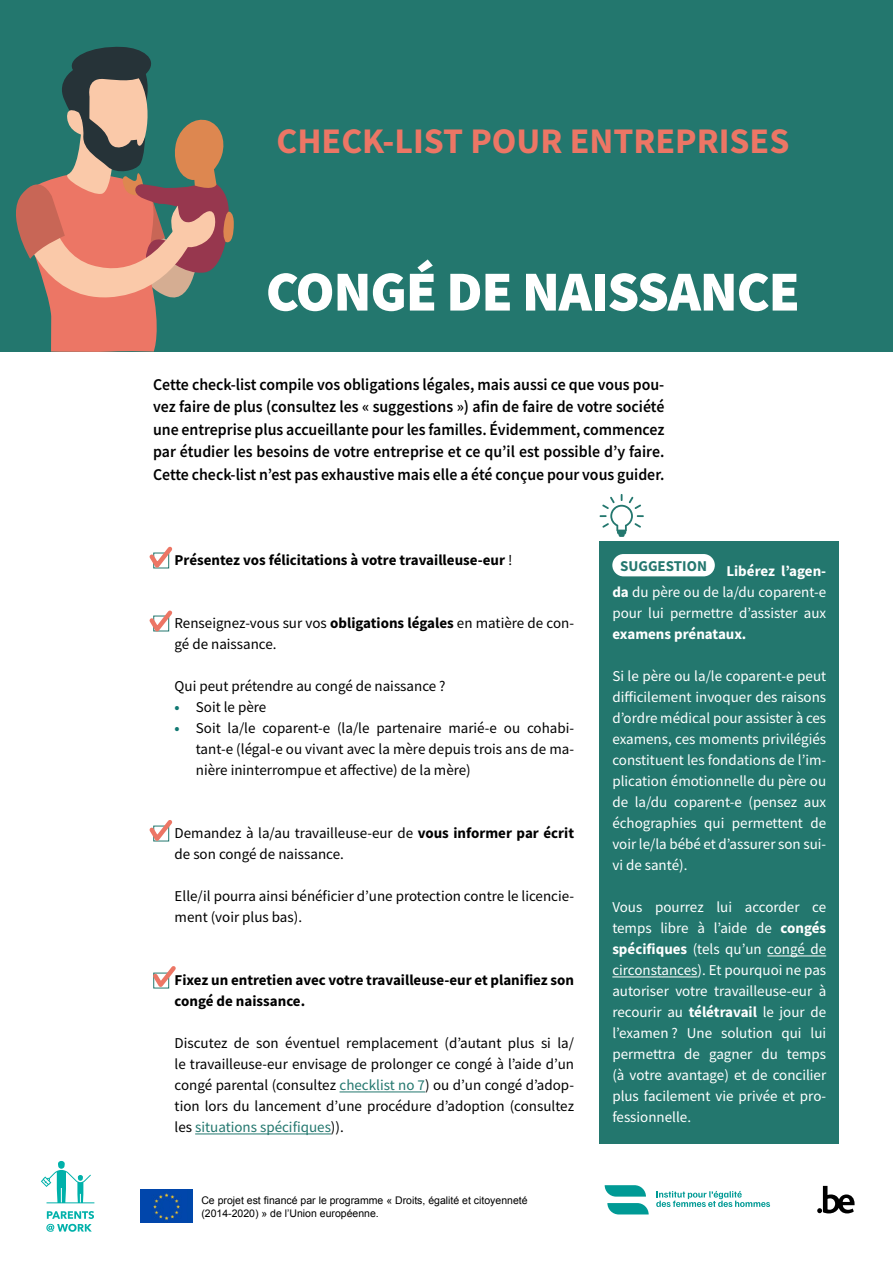
<style>
.page{position:relative;width:893px;height:1263px;background:#fff}
.page>*{position:absolute;margin:0;border:0;box-sizing:border-box;transform-origin:0 0}
.t1{font:900 56.55px "Source Sans Pro";letter-spacing:-.02em;color:#fff}
.t2{font:700 36px "Source Sans Pro";color:#ec7665}
.t3{font:600 16.5px/22.5px "Source Sans Pro";color:#000;text-align:justify;scale:.96 1}
.t4{font:15px/21px "Source Sans Pro";color:#000}
.t5{font:15px/21px "Source Sans Pro";color:#fff;text-align:justify}
.t6{font:700 15px/21px "Source Sans Pro";color:#000}
.t7{font:700 15px "Source Sans Pro";color:#fff}
.t8{font:700 15px "Source Sans Pro";color:#23776e}
.t9{font:10.5px/12.6px "Arial";color:#000}
.t10{font:10.2px/12px "Calibri";color:#000;scale:1.19 1}
.s1{font-weight:400}
.s2{font-weight:700}
.s3{font-weight:700;color:#107872}
.s4{color:#23776e}
</style>
<div class="page">
<div style="left:0;top:0;width:893px;height:351px;background:#23776e"></div>
<hr style="left:340px;top:1091px;width:85px;height:1px;background:#23776e">
<hr style="left:195px;top:1133px;width:136px;height:1px;background:#23776e">
<svg style="left:149px;top:546px;width:24px;height:23px"></svg>
<svg style="left:149px;top:820px;width:24px;height:22px"></svg>
<svg style="left:149px;top:610px;width:24px;height:22px"></svg>
<svg style="left:153px;top:966px;width:23px;height:23px"></svg>
<svg style="left:5px;top:46px;width:229px;height:306px"></svg>
<div style="left:600px;top:541px;width:239px;height:603px;background:#23776e"></div>
<hr style="left:767px;top:955px;width:59px;height:1px;background:#fff">
<hr style="left:612px;top:976px;width:85px;height:1px;background:#fff">
<div style="left:612px;top:554px;width:103px;height:22px;background:#fff;border-radius:11px"></div>
<svg style="left:600px;top:494px;width:44px;height:43px"></svg>
<svg style="left:41px;top:1161px;width:53px;height:42px"></svg>
<svg style="left:46px;top:1211px;width:48px;height:21px"></svg>
<svg style="left:817px;top:1186px;width:37px;height:27px"></svg>
<img style="left:141px;top:1190px;width:51px;height:33px">
<svg style="left:605px;top:1185px;width:41px;height:11px"></svg>
<svg style="left:607px;top:1203px;width:42px;height:11px"></svg>
<svg style="left:656px;top:1191px;width:114px;height:16px"></svg>
<h2 class="t2" style="left:276px;top:117px;width:514px">CHECK-LIST POUR ENTREPRISES</h2>
<h1 class="t1" style="left:266px;top:253px;width:536px">CONGÉ DE NAISSANCE</h1>
<p class="t3" style="left:153px;top:373px;width:534px">Cette check-list compile vos obligations légales, mais aussi ce que vous pou&shy;vez faire de plus (consultez les « suggestions ») afin de faire de votre société une entreprise plus accueillante pour les familles. Évidemment, commencez par étudier les besoins de votre entreprise et ce qu’il est possible d’y faire.<br>Cette check-list n’est pas exhaustive mais elle a été conçue pour vous guider.</p>
<p class="t6" style="left:175px;top:550px;width:339px">Présentez vos félicitations à votre travailleuse-eur <span class="s1">!</span></p>
<p class="t4" style="left:175px;top:613px;width:401px">Renseignez-vous sur vos <span class="s2">obligations légales</span> en matière de con&shy;gé de naissance.</p>
<p class="t4" style="left:175px;top:676px;width:273px">Qui peut prétendre au congé de naissance ?</p>
<p class="t4" style="left:175px;top:697px;width:93px"><span class="s3">•</span> Soit le père</p>
<p class="t4" style="left:196px;top:718px;width:380px;text-align:justify;text-indent:-21px"><span class="s3">•</span> Soit la/le coparent-e (la/le partenaire marié-e ou cohabi&shy;tant-e (légal-e ou vivant avec la mère depuis trois ans de ma&shy;nière ininterrompue et affective) de la mère)</p>
<p class="t4" style="left:175px;top:823px;width:401px">Demandez à la/au travailleuse-eur de <span class="s2">vous informer par écrit </span>de son congé de naissance.</p>
<p class="t4" style="left:175px;top:886px;width:401px">Elle/il pourra ainsi bénéficier d’une protection contre le licencie&shy;ment (voir plus bas).</p>
<p class="t6" style="left:175px;top:970px;width:401px">Fixez un entretien avec votre travailleuse-eur et planifiez son congé de naissance.</p>
<p class="t4" style="left:175px;top:1033px;width:401px;text-align:justify">Discutez de son éventuel remplacement (d’autant plus si la/ le travailleuse-eur envisage de prolonger ce congé à l’aide d’un congé parental (consultez <span class="s4">checklist no 7</span>) ou d’un congé d’adop&shy;tion lors du lancement d’une procédure d’adoption (consultez les <span class="s4">situations spécifiques</span>)).</p>
<p class="t9" style="left:201px;top:1194px;width:328px">Ce projet est financé par le programme « Droits, égalité et citoyenneté (2014-2020) » de l’Union européenne.</p>
<p class="t10" style="left:201px;top:1193px;width:149px">This project is funded by the Rights,<br>Equality and Citizenship Programme</p>
<p class="t8" style="left:620px;top:556px;width:88px">SUGGESTION</p>
<p class="t5" style="left:612px;top:561px;width:215px;text-indent:114px"><span class="s2">Libérez l’agen&shy;da</span> du père ou de la/du coparent-e pour lui permettre d’assister aux</p>
<p class="t7" style="left:612px;top:624px;width:136px">examens prénataux.</p>
<p class="t5" style="left:612px;top:666px;width:215px">Si le père ou la/le coparent-e peut difficilement invoquer des raisons d’ordre médical pour assister à ces examens, ces moments privilégiés constituent les fondations de l’im&shy;plication émotionnelle du père ou de la/du coparent-e (pensez aux échographies qui permettent de voir le/la bébé et d’assurer son sui&shy;vi de santé).</p>
<p class="t5" style="left:612px;top:897px;width:215px">Vous pourrez lui accorder ce temps libre à l’aide de <span class="s2">congés spécifiques</span> (tels qu’un congé de circonstances). Et pourquoi ne pas autoriser votre travailleuse-eur à recourir au <span class="s2">télétravail</span> le jour de l’examen ? Une solution qui lui permettra de gagner du temps (à votre avantage) et de concilier plus facilement vie privée et pro&shy;fessionnelle.</p>
</div>
